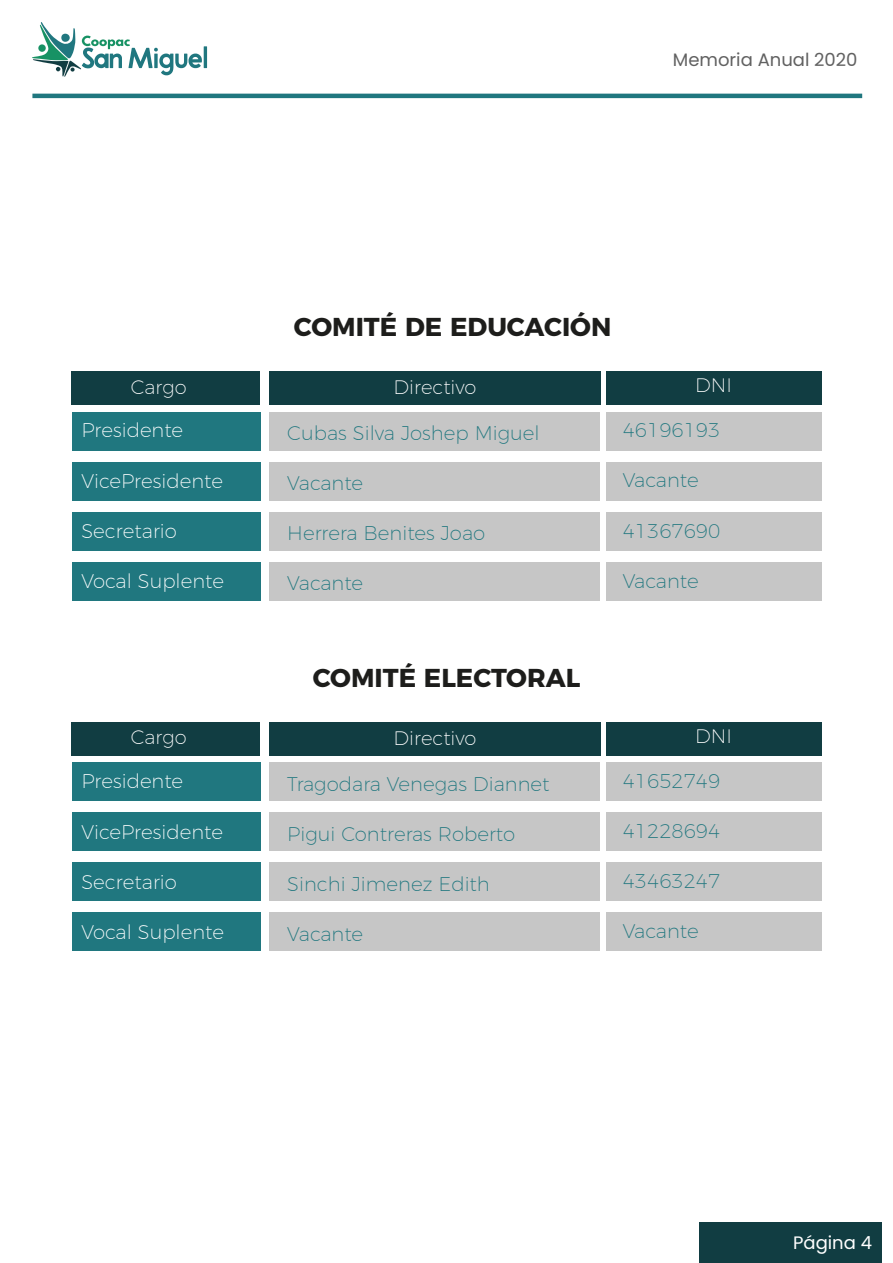
<style>
.page{position:relative;width:893px;height:1263px;background:#fff}
.page>*{position:absolute;margin:0;border:0;box-sizing:border-box;transform-origin:0 0}
.t1{font:700 25.8px "Montserrat";color:#1d1d1b}
.t2{font:200 19.8px "Montserrat";color:#20777f}
.t3{font:200 19.8px "Montserrat";color:#fff}
.t4{font:200 19.5px "Montserrat";color:#fff}
.t5{font:18px "Poppins";color:#616161}
.t6{font:18px "Poppins";color:#fff}
</style>
<div class="page">
<svg style="left:32px;top:22px;width:175px;height:55px"></svg>
<div style="left:699px;top:1222px;width:183px;height:41px;background:#113d42"></div>
<hr style="left:32px;top:94px;width:830px;height:4px;background:#20777f">
<div style="left:72px;top:412px;width:189px;height:38px;background:#20777f"></div>
<div style="left:72px;top:462px;width:189px;height:38px;background:#20777f"></div>
<div style="left:72px;top:512px;width:189px;height:38px;background:#20777f"></div>
<div style="left:72px;top:562px;width:189px;height:38px;background:#20777f"></div>
<div style="left:269px;top:412px;width:331px;height:38px;background:#c6c6c6"></div>
<div style="left:269px;top:462px;width:331px;height:38px;background:#c6c6c6"></div>
<div style="left:269px;top:512px;width:331px;height:38px;background:#c6c6c6"></div>
<div style="left:269px;top:562px;width:331px;height:38px;background:#c6c6c6"></div>
<div style="left:606px;top:412px;width:215px;height:38px;background:#c6c6c6"></div>
<div style="left:606px;top:462px;width:215px;height:38px;background:#c6c6c6"></div>
<div style="left:606px;top:512px;width:215px;height:38px;background:#c6c6c6"></div>
<div style="left:606px;top:562px;width:215px;height:38px;background:#c6c6c6"></div>
<div style="left:72px;top:371px;width:188px;height:34px;background:#113d42"></div>
<div style="left:269px;top:372px;width:332px;height:33px;background:#113d42"></div>
<div style="left:606px;top:372px;width:215px;height:33px;background:#113d42"></div>
<div style="left:72px;top:763px;width:189px;height:38px;background:#20777f"></div>
<div style="left:72px;top:813px;width:189px;height:38px;background:#20777f"></div>
<div style="left:72px;top:863px;width:189px;height:38px;background:#20777f"></div>
<div style="left:72px;top:913px;width:189px;height:38px;background:#20777f"></div>
<div style="left:269px;top:763px;width:331px;height:38px;background:#c6c6c6"></div>
<div style="left:269px;top:813px;width:331px;height:38px;background:#c6c6c6"></div>
<div style="left:269px;top:863px;width:331px;height:38px;background:#c6c6c6"></div>
<div style="left:269px;top:913px;width:331px;height:38px;background:#c6c6c6"></div>
<div style="left:606px;top:763px;width:215px;height:38px;background:#c6c6c6"></div>
<div style="left:606px;top:813px;width:215px;height:38px;background:#c6c6c6"></div>
<div style="left:606px;top:863px;width:215px;height:38px;background:#c6c6c6"></div>
<div style="left:606px;top:913px;width:215px;height:38px;background:#c6c6c6"></div>
<div style="left:72px;top:722px;width:188px;height:34px;background:#113d42"></div>
<div style="left:269px;top:722px;width:332px;height:34px;background:#113d42"></div>
<div style="left:606px;top:722px;width:215px;height:34px;background:#113d42"></div>
<p class="t5" style="left:673px;top:50px;width:186px">Memoria Anual 2020</p>
<h1 class="t1" style="left:294px;top:306px;width:319px">COMITÉ DE EDUCACIÓN</h1>
<p class="t4" style="left:131px;top:372px;width:57px">Cargo</p>
<p class="t4" style="left:394px;top:372px;width:84px">Directivo</p>
<p class="t4" style="left:695px;top:371px;width:38px">DNI</p>
<p class="t3" style="left:81px;top:415px;width:103px">Presidente</p>
<p class="t3" style="left:81px;top:466px;width:143px">VicePresidente</p>
<p class="t3" style="left:81px;top:516px;width:97px">Secretario</p>
<p class="t3" style="left:81px;top:566px;width:144px">Vocal Suplente</p>
<p class="t2" style="left:287px;top:418px;width:254px">Cubas Silva Joshep Miguel</p>
<p class="t2" style="left:287px;top:468px;width:77px">Vacante</p>
<p class="t2" style="left:287px;top:518px;width:199px">Herrera Benites Joao</p>
<p class="t2" style="left:287px;top:568px;width:77px">Vacante</p>
<h1 class="t1" style="left:313px;top:656px;width:269px">COMITÉ ELECTORAL</h1>
<p class="t2" style="left:623px;top:415px;width:99px">46196193</p>
<p class="t2" style="left:623px;top:465px;width:77px">Vacante</p>
<p class="t2" style="left:623px;top:515px;width:99px">41367690</p>
<p class="t2" style="left:623px;top:565px;width:77px">Vacante</p>
<p class="t4" style="left:131px;top:723px;width:57px">Cargo</p>
<p class="t4" style="left:394px;top:723px;width:84px">Directivo</p>
<p class="t4" style="left:695px;top:721px;width:38px">DNI</p>
<p class="t3" style="left:81px;top:766px;width:103px">Presidente</p>
<p class="t3" style="left:81px;top:817px;width:143px">VicePresidente</p>
<p class="t3" style="left:81px;top:867px;width:97px">Secretario</p>
<p class="t3" style="left:81px;top:917px;width:144px">Vocal Suplente</p>
<p class="t2" style="left:287px;top:769px;width:264px">Tragodara Venegas Diannet</p>
<p class="t2" style="left:287px;top:818px;width:229px">Pigui Contreras Roberto</p>
<p class="t2" style="left:287px;top:869px;width:204px">Sinchi Jimenez Edith</p>
<p class="t2" style="left:287px;top:919px;width:77px">Vacante</p>
<p class="t2" style="left:623px;top:766px;width:99px">41652749</p>
<p class="t2" style="left:623px;top:816px;width:99px">41228694</p>
<p class="t2" style="left:623px;top:866px;width:99px">43463247</p>
<p class="t2" style="left:623px;top:916px;width:77px">Vacante</p>
<p class="t6" style="left:793px;top:1232px;width:81px">Página 4</p>
</div>
